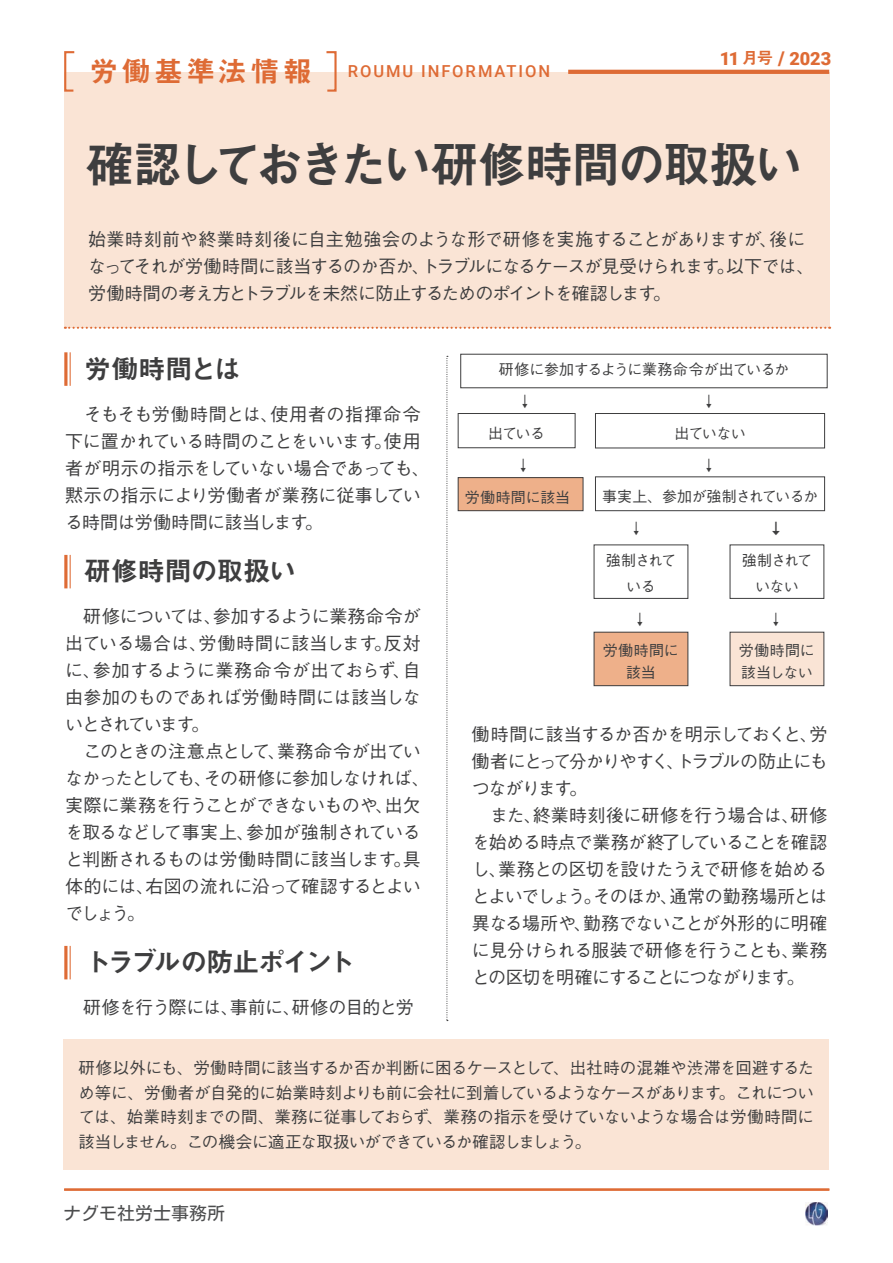
<style>
.page{position:relative;width:893px;height:1263px;background:#fff}
.page>*{position:absolute;margin:0;border:0;box-sizing:border-box;transform-origin:0 0}
.t1{font:49.5px "Midashi Go Pr 6 N MB31 90 msp RKSJ H";letter-spacing:-.06em;color:#3e3e3f}
.t2{font:27px "Midashi Go Pr 6 N MB31 90 msp RKSJ H";letter-spacing:-.12em;color:#3e3e3f}
.t3{font:27px "Midashi Go Pr 6 N MB31 90 msp RKSJ H";letter-spacing:-.015em;color:#3e3e3f}
.t4{font:27px "Midashi Go Pr 6 N MB31 90 msp RKSJ H";letter-spacing:-.04em;color:#3e3e3f}
.t5{font:900 18.15px "Roboto";letter-spacing:-.005em;color:#de6b35}
.t6{font:18px/27px "Gothic BBB Pr 6 N Medium 90 msp RKSJ H";letter-spacing:-.04em;color:#3e3e3f}
.t7{font:18px/27px "Gothic BBB Pr 6 N Medium 90 msp RKSJ H";letter-spacing:-.015em;color:#3e3e3f}
.t8{font:18px "Gothic BBB Pr 6 N Medium 90 msp RKSJ H";letter-spacing:-.06em;color:#3e3e3f}
.t9{font:18px "Motoya L Cedar W3 90 ms RKSJ H";color:#4c4d4e}
.t10{font:16.5px/24.5px "Gothic BBB Pr 6 N Medium 90 msp RKSJ H";letter-spacing:-.04em;color:#3e3e3f;text-align:justify}
.t11{font:500 16.5px "Roboto";letter-spacing:.12em;color:#de6b35}
.t12{font:15px/26.2px "Gothic BBB Pr 6 N Medium 90 msp RKSJ H";letter-spacing:-.03em;color:#3e3e3f;text-align:center}
.t13{font:15px/21.3px "Gothic BBB Pr 6 N Medium 90 msp RKSJ H";letter-spacing:-.01em;color:#3e3e3f}
.t14{font:15px/26.2px "Gothic BBB Pr 6 N Medium 90 msp RKSJ H";letter-spacing:-.055em;color:#3e3e3f;text-align:center}
.t15{font:15px "Gothic BBB Pr 6 N Medium 90 msp RKSJ H";color:#3e3e3f}
.t16{font:15px "Gothic BBB Pr 6 N Medium 90 msp RKSJ H";letter-spacing:-.03em;color:#3e3e3f;scale:1.5 1}
.s1{font-family:"Midashi Go Pr 6 N MB31 90 msp RKSJ H";font-weight:400;font-size:28.8px}
.s2{font-family:"Midashi Go Pr 6 N MB31 90 msp RKSJ H";font-weight:400;font-size:16.5px}
.s3{font-size:18.9px}
</style>
<div class="page">
<img style="left:805px;top:1202px;width:22px;height:23px">
<div style="left:64px;top:1040px;width:765px;height:130px;background:#fae4d5"></div>
<div style="left:460px;top:354px;width:367px;height:34px;border:1px solid #3e3e3f"></div>
<div style="left:458px;top:413px;width:117px;height:35px;border:1px solid #3e3e3f"></div>
<div style="left:595px;top:477px;width:230px;height:34px;border:1px solid #3e3e3f"></div>
<div style="left:594px;top:545px;width:94px;height:54px;border:1px solid #3e3e3f"></div>
<div style="left:458px;top:478px;width:125px;height:33px;background:#eeb08a"></div>
<div style="left:458px;top:477px;width:125px;height:34px;border:1px solid #3e3e3f"></div>
<div style="left:594px;top:632px;width:94px;height:54px;background:#eeb08a"></div>
<div style="left:594px;top:632px;width:94px;height:54px;border:1px solid #3e3e3f"></div>
<div style="left:730px;top:545px;width:94px;height:54px;border:1px solid #3e3e3f"></div>
<div style="left:730px;top:632px;width:94px;height:54px;background:#fae4d5"></div>
<div style="left:730px;top:632px;width:94px;height:54px;border:1px solid #3e3e3f"></div>
<div style="left:595px;top:413px;width:230px;height:35px;border:1px solid #3e3e3f"></div>
<div style="left:64px;top:72px;width:765px;height:256px;background:#fae4d5"></div>
<svg style="left:65px;top:327px;width:765px;height:2px"></svg>
<hr style="left:568px;top:70px;width:261px;height:4px;background:#de6b35">
<svg style="left:64px;top:51px;width:11px;height:41px"></svg>
<svg style="left:326px;top:51px;width:11px;height:41px"></svg>
<hr style="left:64px;top:1189px;width:765px;height:2px;background:#de6b35">
<hr style="left:70px;top:352px;width:1px;height:34px;background:#de6b35">
<hr style="left:64px;top:352px;width:3px;height:34px;background:#de6b35">
<hr style="left:70px;top:555px;width:1px;height:33px;background:#de6b35">
<hr style="left:64px;top:555px;width:3px;height:33px;background:#de6b35">
<hr style="left:70px;top:946px;width:1px;height:33px;background:#de6b35">
<hr style="left:64px;top:946px;width:3px;height:33px;background:#de6b35">
<svg style="left:446px;top:356px;width:2px;height:665px"></svg>
<p class="t11" style="left:89px;top:62px;width:462px"><span class="s1">労働基準法情報　</span>ROUMU INFORMATION</p>
<p class="t5" style="left:720px;top:48px;width:113px">11<span class="s2">月号</span> <span class="s3">/</span> 2023</p>
<h1 class="t1" style="left:86px;top:145px;width:718px">確認しておきたい研修時間の取扱い</h1>
<p class="t6" style="left:88px;top:228px;width:728px">始業時刻前や終業時刻後に自主勉強会のような形で研修を実施することがありますが、後になってそれが労働時間に該当するのか否か、トラブルになるケースが見受けられます。以下では、労働時間の考え方とトラブルを未然に防止するためのポイントを確認します。</p>
<h2 class="t4" style="left:84px;top:359px;width:158px">労働時間とは</h2>
<p class="t7" style="left:65px;top:404px;width:366px">　そもそも労働時間とは、使用者の指揮命令下に置かれている時間のことをいいます。使用者が明示の指示をしていない場合であっても、黙示の指示により労働者が業務に従事している時間は労働時間に該当します。</p>
<h2 class="t3" style="left:84px;top:561px;width:213px">研修時間の取扱い</h2>
<p class="t6" style="left:65px;top:606px;width:366px">　研修については、参加するように業務命令が出ている場合は、労働時間に該当します。反対に、参加するように業務命令が出ておらず、自由参加のものであれば労働時間には該当しないとされています。<br>　このときの注意点として、業務命令が出ていなかったとしても、その研修に参加しなければ、実際に業務を行うことができないものや、出欠を取るなどして事実上、参加が強制されていると判断されるものは労働時間に該当します。具体的には、右図の流れに沿って確認するとよいでしょう。</p>
<h2 class="t2" style="left:84px;top:952px;width:272px">トラブルの防止ポイント</h2>
<p class="t8" style="left:65px;top:1001px;width:350px">　研修を行う際には、事前に、研修の目的と労</p>
<p class="t12" style="left:499px;top:359px;width:292px">研修に参加するように業務命令が出ているか</p>
<p class="t12" style="left:517px;top:391px;width:16px">↓</p>
<p class="t12" style="left:701px;top:391px;width:16px">↓</p>
<p class="t12" style="left:488px;top:422px;width:59px">出ている</p>
<p class="t12" style="left:674px;top:422px;width:73px">出ていない</p>
<p class="t12" style="left:516px;top:454px;width:16px">↓</p>
<p class="t12" style="left:701px;top:454px;width:16px">↓</p>
<p class="t15" style="left:465px;top:491px;width:107px">労働時間に該当</p>
<p class="t12" style="left:602px;top:485px;width:217px">事実上、参加が強制されているか</p>
<p class="t12" style="left:629px;top:517px;width:16px">↓</p>
<p class="t16" style="left:765px;top:523px;width:16px">↓</p>
<p class="t12" style="left:606px;top:549px;width:72px">強制されている</p>
<p class="t14" style="left:742px;top:549px;width:72px">強制されていない</p>
<p class="t12" style="left:632px;top:608px;width:16px">↓</p>
<p class="t12" style="left:768px;top:608px;width:16px">↓</p>
<p class="t12" style="left:603px;top:642px;width:77px;line-height:21.3px">労働時間に該当</p>
<p class="t13" style="left:739px;top:642px;width:77px">労働時間に該当しない</p>
<p class="t6" style="left:472px;top:724px;width:357px">働時間に該当するか否かを明示しておくと、労働者にとって分かりやすく、トラブルの防止にもつながります。<br>　また、終業時刻後に研修を行う場合は、研修を始める時点で業務が終了していることを確認し、業務との区切を設けたうえで研修を始めるとよいでしょう。そのほか、通常の勤務場所とは異なる場所や、勤務でないことが外形的に明確に見分けられる服装で研修を行うことも、業務との区切を明確にすることにつながります。</p>
<p class="t10" style="left:79px;top:1058px;width:737px">研修以外にも、労働時間に該当するか否か判断に困るケースとして、出社時の混雑や渋滞を回避するため等に、労働者が自発的に始業時刻よりも前に会社に到着しているようなケースがあります。これについては、始業時刻までの間、業務に従事しておらず、業務の指示を受けていないような場合は労働時間に該当しません。この機会に適正な取扱いができているか確認しましょう。</p>
<p class="t9" style="left:63px;top:1204px;width:163px">ナグモ社労士事務所</p>
</div>
